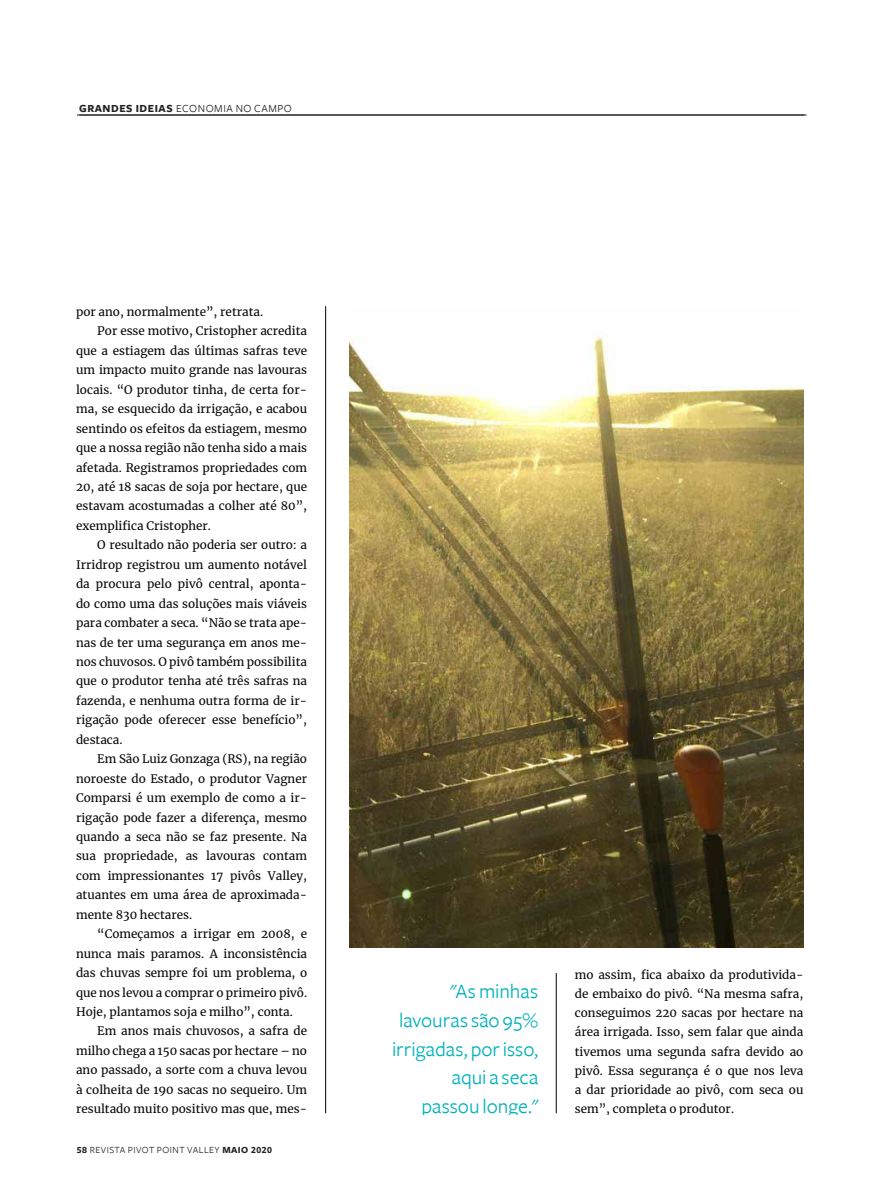
<style>
.page{position:relative;width:893px;height:1191px;background:#fff}
.page>*{position:absolute;margin:0;border:0;box-sizing:border-box;transform-origin:0 0}
.t1{font:21px/28.8px "Freight Sans";color:#00b2bb;text-align:right}
.t2{font:11.7px/19.2px "Merriweather";color:#070506;text-align:justify}
.t3{font:11.25px "Freight Sans";letter-spacing:.05em;color:#231f20}
.t4{font:9.75px "Freight Sans";letter-spacing:.05em;color:#231f20}
.t5{font:9.75px "Freight Sans Bold SC";letter-spacing:.05em;color:#000}
.s1{font-weight:700}
.s2{font-family:"Freight Sans"}
.s3{font-family:"Freight Sans Bold SC"}
</style>
<div class="page">
<hr style="left:77px;top:115px;width:727px;height:1px;background:#231f20">
<hr style="left:79px;top:115px;width:728px;height:1px;background:#231f20">
<img style="left:349px;top:333px;width:454px;height:614px">
<hr style="left:556px;top:973px;width:1px;height:140px;background:#000">
<hr style="left:325px;top:306px;width:1px;height:807px;background:#000">
<p class="t3" style="left:79px;top:102px;width:214px"><span class="s1">GRANDES IDEIAS</span> ECONOMIA NO CAMPO</p>
<p class="t2" style="left:76px;top:302px;width:189px">por ano, normalmente”, retrata.</p>
<p class="t2" style="left:97px;top:321px;width:211px">Por esse motivo, Cristopher acredita</p>
<p class="t2" style="left:76px;top:341px;width:233px">que a estiagem das últimas safras teve</p>
<p class="t2" style="left:76px;top:360px;width:233px">um impacto muito grande nas lavouras</p>
<p class="t2" style="left:76px;top:379px;width:233px">locais. “O produtor tinha, de certa for-</p>
<p class="t2" style="left:76px;top:399px;width:233px">ma, se esquecido da irrigação, e acabou</p>
<p class="t2" style="left:76px;top:418px;width:233px">sentindo os efeitos da estiagem, mesmo</p>
<p class="t2" style="left:76px;top:438px;width:233px">que a nossa região não tenha sido a mais</p>
<p class="t2" style="left:76px;top:457px;width:233px">afetada. Registramos propriedades com</p>
<p class="t2" style="left:76px;top:477px;width:233px">20, até 18 sacas de soja por hectare, que</p>
<p class="t2" style="left:76px;top:496px;width:233px">estavam acostumadas a colher até 80”,</p>
<p class="t2" style="left:76px;top:515px;width:136px">exemplifica Cristopher.</p>
<p class="t2" style="left:97px;top:535px;width:211px">O resultado não poderia ser outro: a</p>
<p class="t2" style="left:76px;top:554px;width:233px">Irridrop registrou um aumento notável</p>
<p class="t2" style="left:76px;top:574px;width:233px">da procura pelo pivô central, aponta-</p>
<p class="t2" style="left:76px;top:593px;width:233px">do como uma das soluções mais viáveis</p>
<p class="t2" style="left:76px;top:613px;width:233px">para combater a seca. “Não se trata ape-</p>
<p class="t2" style="left:76px;top:632px;width:233px">nas de ter uma segurança em anos me-</p>
<p class="t2" style="left:76px;top:652px;width:233px">nos chuvosos. O pivô também possibilita</p>
<p class="t2" style="left:76px;top:671px;width:233px">que o produtor tenha até três safras na</p>
<p class="t2" style="left:76px;top:690px;width:233px">fazenda, e nenhuma outra forma de ir-</p>
<p class="t2" style="left:76px;top:710px;width:233px">rigação pode oferecer esse benefício”,</p>
<p class="t2" style="left:76px;top:729px;width:48px">destaca.</p>
<p class="t2" style="left:97px;top:749px;width:211px">Em São Luiz Gonzaga (RS), na região</p>
<p class="t2" style="left:76px;top:768px;width:233px">noroeste do Estado, o produtor Vagner</p>
<p class="t2" style="left:76px;top:788px;width:233px">Comparsi é um exemplo de como a ir-</p>
<p class="t2" style="left:76px;top:807px;width:233px">rigação pode fazer a diferença, mesmo</p>
<p class="t2" style="left:76px;top:826px;width:233px">quando a seca não se faz presente. Na</p>
<p class="t2" style="left:76px;top:846px;width:233px">sua propriedade, as lavouras contam</p>
<p class="t2" style="left:76px;top:865px;width:233px">com impressionantes 17 pivôs Valley,</p>
<p class="t2" style="left:76px;top:885px;width:233px">atuantes em uma área de aproximada-</p>
<p class="t2" style="left:76px;top:904px;width:118px">mente 830 hectares.</p>
<p class="t2" style="left:97px;top:924px;width:211px">“Começamos a irrigar em 2008, e</p>
<p class="t2" style="left:76px;top:943px;width:233px">nunca mais paramos. A inconsistência</p>
<p class="t2" style="left:76px;top:963px;width:233px">das chuvas sempre foi um problema, o</p>
<p class="t2" style="left:76px;top:982px;width:233px">que nos levou a comprar o primeiro pivô.</p>
<p class="t2" style="left:76px;top:1001px;width:218px">Hoje, plantamos soja e milho”, conta.</p>
<p class="t2" style="left:97px;top:1021px;width:211px">Em anos mais chuvosos, a safra de</p>
<p class="t2" style="left:76px;top:1040px;width:233px">milho chega a 150 sacas por hectare – no</p>
<p class="t2" style="left:76px;top:1060px;width:233px">ano passado, a sorte com a chuva levou</p>
<p class="t2" style="left:76px;top:1079px;width:233px">à colheita de 190 sacas no sequeiro. Um</p>
<p class="t2" style="left:76px;top:1099px;width:233px">resultado muito positivo mas que, mes-</p>
<p class="t5" style="left:76px;top:1143px;width:6px">3</p>
<p class="t5" style="left:156px;top:1143px;width:86px"><span class="s2">VALLEY</span> MAIO 2020</p>
<p class="t4" style="left:77px;top:1144px;width:197px"><span class="s3">58</span> REVISTA PIVOT POINT VALLEY <span class="s3">MAIO 2020</span></p>
<p class="t1" style="left:392px;top:977px;width:148px">"As minhas lavouras são 95% irrigadas, por isso, aqui a seca passou longe."</p>
<p class="t2" style="left:575px;top:964px;width:230px">mo assim, fica abaixo da produtivida&shy;de embaixo do pivô. “Na mesma safra, conseguimos 220 sacas por hectare na área irrigada. Isso, sem falar que ainda tivemos uma segunda safra devido ao pivô. Essa segurança é o que nos leva a dar prioridade ao pivô, com seca ou sem”, completa o produtor.</p>
</div>
